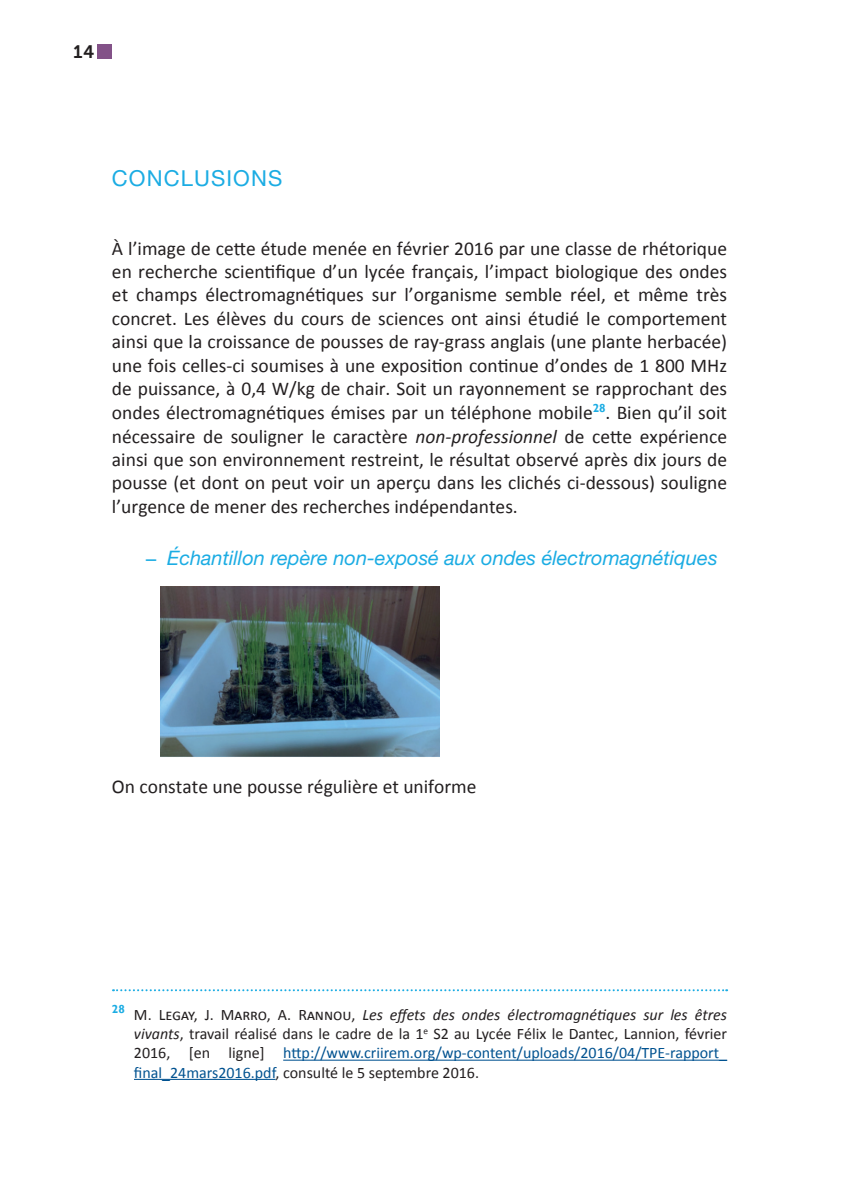
<style>
.page{position:relative;width:842px;height:1191px;background:#fff}
.page>*{position:absolute;margin:0;border:0;box-sizing:border-box;transform-origin:0 0}
.t1{font:22px "Helvetica Neue LT Pro";letter-spacing:.05em;color:#1bace3}
.t2{font:italic 20px "Helvetica Neue LT Pro";color:#1bace3}
.t3{font:19.6px/23.4px "Calibri";color:#231f20;text-align:justify}
.t4{font:18px "Museo 700";color:#231f20}
.t5{font:16px/19.2px "Calibri";color:#231f20;text-align:justify}
.s1{font-style:italic}
.s2{font-family:"Gill Sans";font-style:normal}
.s3{color:#005290}
</style>
<div class="page">
<div style="left:98px;top:44px;width:14px;height:14px;background:#835288"></div>
<svg style="left:113px;top:989px;width:614px;height:2px"></svg>
<hr style="left:283px;top:1059px;width:444px;height:1px;background:#005290">
<hr style="left:134px;top:1078px;width:142px;height:2px;background:#005290">
<img style="left:161px;top:587px;width:278px;height:170px">
<p class="t4" style="left:73px;top:42px;width:22px">14</p>
<p class="t1" style="left:112px;top:165px;width:172px">CONCLUSIONS</p>
<p class="t3" style="left:112px;top:236px;width:617px">À l’image de cette étude menée en février 2016 par une classe de rhétorique en recherche scientifique d’un lycée français, l’impact biologique des ondes et champs électromagnétiques sur l’organisme semble réel, et même très concret. Les élèves du cours de sciences ont ainsi étudié le comportement ainsi que la croissance de pousses de ray-grass anglais (une plante herbacée) une fois celles-ci soumises à une exposition continue d’ondes de 1 800 MHz de puissance, à 0,4 W/kg de chair. Soit un rayonnement se rapprochant des ondes électromagnétiques émises par un téléphone mobile<sup>28</sup>. Bien qu’il soit nécessaire de souligner le caractère <span class="s1">non-professionnel</span> de cette expérience ainsi que son environnement restreint, le résultat observé après dix jours de pousse (et dont on peut voir un aperçu dans les clichés ci-dessous) souligne l’urgence de mener des recherches indépendantes.</p>
<p class="t2" style="left:146px;top:546px;width:573px"><span class="s2">–</span> Échantillon repère non-exposé aux ondes électromagnétiques</p>
<p class="t3" style="left:112px;top:774px;width:366px">On constate une pousse régulière et uniforme</p>
<p class="t5" style="left:134px;top:1004px;width:595px;text-indent:-22px"><sup>28</sup> M. Legay, J. Marro, A. Rannou, <span class="s1">Les effets des ondes électromagnétiques sur les êtres vivants</span>, travail réalisé dans le cadre de la 1<sup>e</sup> S2 au Lycée Félix le Dantec, Lannion, février 2016, [en ligne] <span class="s3">http://www.criirem.org/wp-content/uploads/2016/04/TPE-rapport_ final_24mars2016.pdf</span>, consulté le 5 septembre 2016.</p>
</div>
